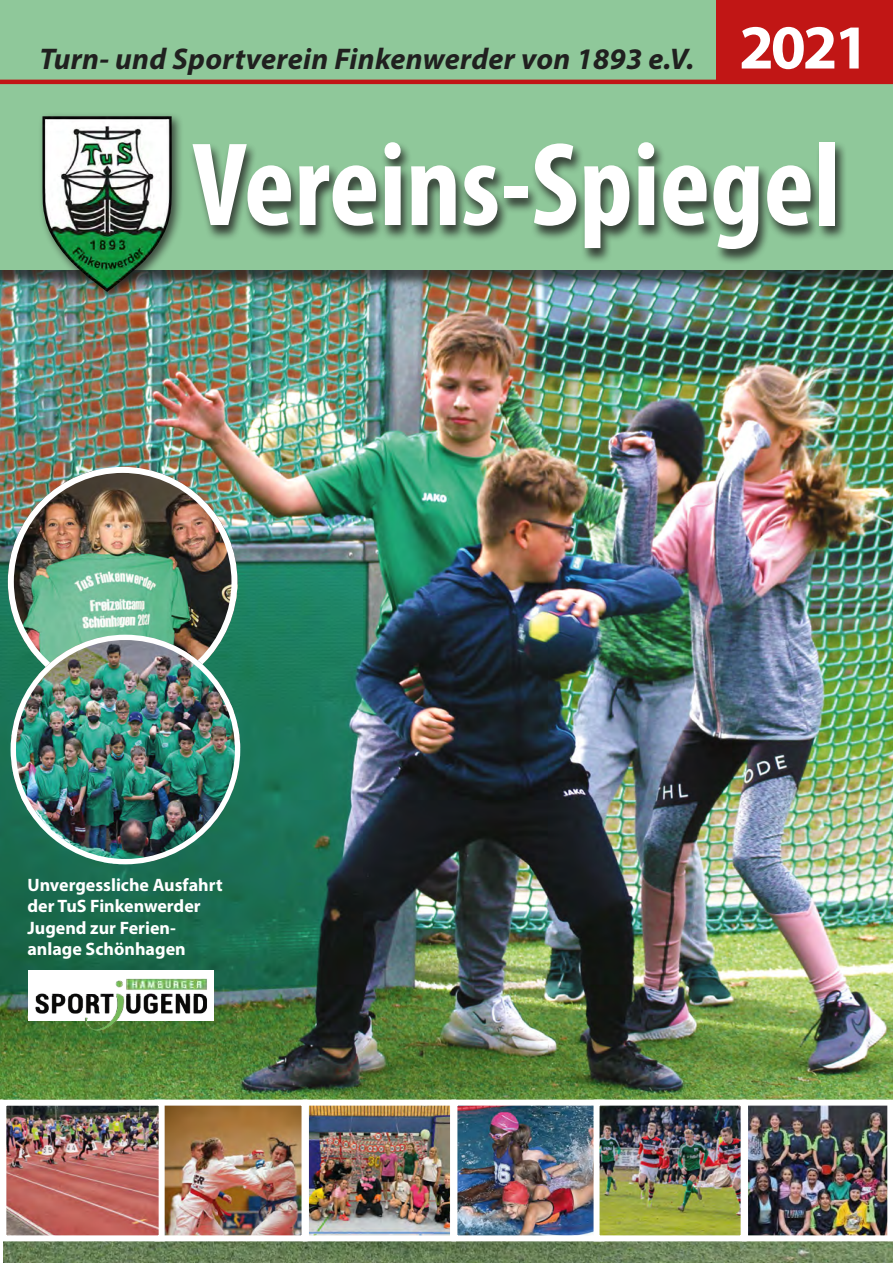
<style>
.page{position:relative;width:893px;height:1263px;background:#fff}
.page>*{position:absolute;margin:0;border:0;box-sizing:border-box;transform-origin:0 0}
.t1{font:700 condensed 120px "Myriad Pro";color:#fff}
.t2{font:700 63px "Myriad Pro";color:#fff}
.t3{font:italic 700 30px "Myriad Pro";letter-spacing:.01em;color:#20201f}
.t4{font:700 18px/21.6px "Myriad Pro";color:#fff}
</style>
<div class="page">
<img style="left:0;top:289px;width:893px;height:811px">
<img style="left:8px;top:470px;width:229px;height:226px">
<div style="left:8px;top:467px;width:229px;height:229px;border:6px solid #fff;border-radius:50%"></div>
<img style="left:3px;top:1241px;width:890px;height:22px">
<img style="left:165px;top:1106px;width:136px;height:128px">
<div style="left:154px;top:1099px;width:154px;height:142px;border:6px solid #fff"></div>
<img style="left:7px;top:1107px;width:151px;height:127px">
<div style="left:0;top:1100px;width:165px;height:141px;border:6px solid #fff"></div>
<img style="left:458px;top:1106px;width:135px;height:128px">
<div style="left:451px;top:1099px;width:153px;height:142px;border:6px solid #fff"></div>
<img style="left:600px;top:1106px;width:140px;height:128px">
<div style="left:593px;top:1099px;width:154px;height:142px;border:6px solid #fff"></div>
<img style="left:310px;top:1106px;width:139px;height:128px">
<div style="left:303px;top:1099px;width:153px;height:142px;border:6px solid #fff"></div>
<img style="left:742px;top:1099px;width:151px;height:142px">
<img style="left:11px;top:637px;width:229px;height:227px">
<div style="left:11px;top:635px;width:229px;height:229px;border:5px solid #fff;border-radius:50%"></div>
<svg style="left:0;top:1099px;width:3px;height:142px"></svg>
<div style="left:0;top:0;width:893px;height:289px;background:#20201f;opacity:.75"></div>
<div style="left:0;top:0;width:893px;height:270px;background:#8fc89a"></div>
<div style="left:38px;top:112px;width:146px;height:192px;background:#20201f;opacity:.75"></div>
<img style="left:42px;top:116px;width:130px;height:176px">
<hr style="left:0;top:80px;width:893px;height:4px;background:#c11615">
<div style="left:189px;top:141px;width:659px;height:124px;background:#20201f;opacity:.75"></div>
<div style="left:716px;top:0;width:177px;height:83px;background:#c11615"></div>
<img style="left:28px;top:971px;width:185px;height:26px">
<img style="left:28px;top:997px;width:185px;height:42px">
<h3 class="t3" style="left:39px;top:40px;width:656px">Turn- und Sportverein Finkenwerder von 1893 e.V.</h3>
<h2 class="t2" style="left:739px;top:6px;width:132px">2021</h2>
<h1 class="t1" style="left:192px;top:110px;width:650px">Vereins-Spiegel</h1>
<p class="t4" style="left:27px;top:873px;width:197px">Unvergessliche Ausfahrt der TuS Finkenwerder<br>Jugend zur Ferien&shy;anlage Schönhagen</p>
</div>
